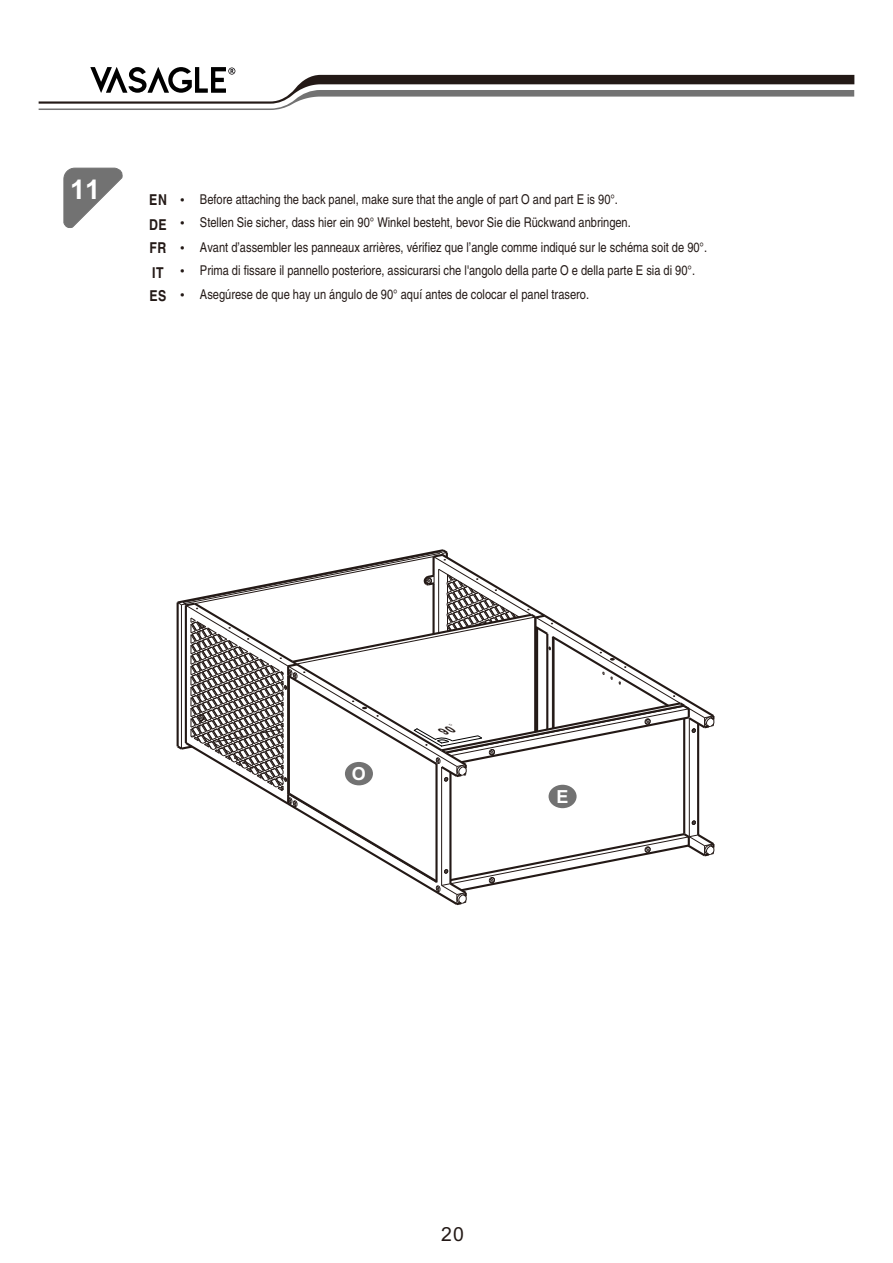
<style>
.page{position:relative;width:893px;height:1263px;background:#fff}
.page>*{position:absolute;margin:0;border:0;box-sizing:border-box;transform-origin:0 0}
.t1{font:700 27px "Arial";color:#fff}
.t2{font:19.5px "Arial";color:#231916}
.t3{font:700 18px "Arial";color:#fff}
.t4{font:700 condensed 15px/25.2px "Helvetica";letter-spacing:.045em;color:#231916}
.t5{font:condensed 13.5px/23.7px "Helvetica";color:#231916}
</style>
<div class="page">
<svg style="left:39px;top:67px;width:815px;height:43px"></svg>
<svg style="left:63px;top:168px;width:60px;height:60px"></svg>
<svg style="left:176px;top:549px;width:539px;height:357px"></svg>
<h1 class="t1" style="left:70px;top:179px;width:32px">11</h1>
<p class="t4" style="left:149px;top:189px;width:19px">EN</p>
<p class="t4" style="left:149px;top:236px;width:19px">FR<br>IT</p>
<p class="t4" style="left:149px;top:285px;width:19px">ES</p>
<p class="t4" style="left:149px;top:214px;width:19px">DE</p>
<p class="t5" style="left:200px;top:189px;width:509px">Before attaching the back panel, make sure that the angle of part O and part E is 90°.<br>Stellen Sie sicher, dass hier ein 90° Winkel besteht, bevor Sie die Rückwand anbringen.<br>Avant d’assembler les panneaux arrières, vérifiez que l’angle comme indiqué sur le schéma soit de 90°.<br>Prima di fissare il pannello posteriore, assicurarsi che l'angolo della parte O e della parte E sia di 90°.<br>Asegúrese de que hay un ángulo de 90° aquí antes de colocar el panel trasero.</p>
<h3 class="t3" style="left:352px;top:767px;width:16px">O</h3>
<h3 class="t3" style="left:556px;top:790px;width:14px">E</h3>
<h2 class="t2" style="left:441px;top:1227px;width:24px">20</h2>
</div>
